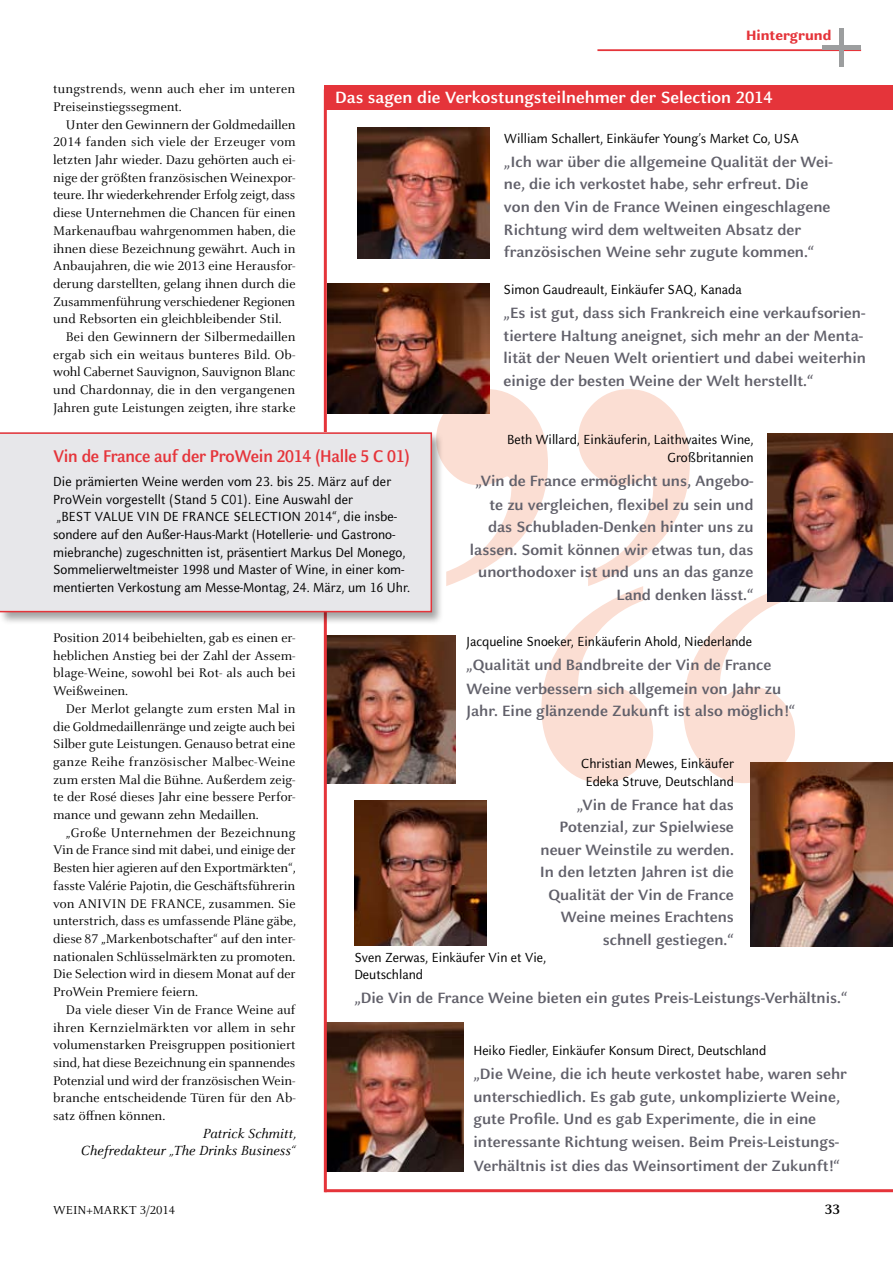
<style>
.page{position:relative;width:893px;height:1263px;background:#fff}
.page>*{position:absolute;margin:0;border:0;box-sizing:border-box;transform-origin:0 0}
.t1{font:700 18.75px "Celeste Sans OT";letter-spacing:-.015em;color:#e5343a;scale:.92 1}
.t2{font:700 18px "Celeste Sans OT";color:#fff}
.t3{font:700 16.5px/22.5px "Celeste Sans OT";color:#61606a}
.t4{font:800 15px "Celeste Sans OT";color:#e5343a}
.t5{font:700 15px "Celeste OT";color:#000}
.t6{font:14.55px/17.7px "Celeste Sans OT";color:#000;scale:.95 1}
.t7{font:italic 14.55px/17.7px "Celeste OT";color:#000;text-align:right}
.t8{font:13.8px/17.7px "Celeste OT";color:#000;text-align:justify}
.t9{font:12.75px "Celeste OT";color:#000}
</style>
<div class="page">
<hr style="left:597px;top:49px;width:264px;height:2px;background:#e5343a">
<hr style="left:840px;top:28px;width:4px;height:38px;background:#9c9e9f">
<hr style="left:823px;top:45px;width:38px;height:4px;background:#9c9e9f">
<img style="left:327px;top:1023px;width:136px;height:148px">
<img style="left:327px;top:635px;width:128px;height:148px">
<svg style="left:541px;top:586px;width:254px;height:197px"></svg>
<svg style="left:437px;top:389px;width:253px;height:197px"></svg>
<img style="left:327px;top:284px;width:162px;height:130px">
<hr style="left:324px;top:89px;width:3px;height:1103px;background:#e5343a">
<div style="left:325px;top:85px;width:568px;height:25px;background:#e5343a"></div>
<img style="left:767px;top:433px;width:126px;height:168px">
<img style="left:751px;top:762px;width:142px;height:184px">
<img style="left:357px;top:128px;width:132px;height:131px">
<img style="left:354px;top:800px;width:132px;height:145px">
<hr style="left:325px;top:1189px;width:568px;height:3px;background:#e5343a">
<div style="left:0;top:431px;width:444px;height:194px;background:#000;opacity:.36"></div>
<div style="left:0;top:432px;width:431px;height:180px;background:#e7e7ea"></div>
<div style="left:0;top:432px;width:432px;height:180px;border:2px solid #e5343a"></div>
<p class="t8" style="left:53px;top:80px;width:244px">tungstrends, wenn auch eher im unteren<br>Preiseinstiegssegment.</p>
<p class="t8" style="left:53px;top:116px;width:244px;text-indent:13px">Unter den Gewinnern der Goldmedaillen 2014 fanden sich viele der Erzeuger vom letzten Jahr wieder. Dazu gehörten auch ei&shy;nige der größten französischen Weinexpor&shy;teure. Ihr wiederkehrender Erfolg zeigt, dass diese Unternehmen die Chancen für einen Markenaufbau wahrgenommen haben, die ihnen diese Bezeichnung gewährt. Auch in Anbaujahren, die wie 2013 eine Herausfor&shy;derung darstellten, gelang ihnen durch die Zusammenführung verschiedener Regionen und Rebsorten ein gleichbleibender Stil.</p>
<p class="t8" style="left:53px;top:328px;width:244px;text-indent:13px">Bei den Gewinnern der Silbermedaillen ergab sich ein weitaus bunteres Bild. Ob&shy;wohl Cabernet Sauvignon, Sauvignon Blanc und Chardonnay, die in den vergangenen Jahren gute Leistungen zeigten, ihre starke</p>
<p class="t4" style="left:746px;top:27px;width:87px">Hintergrund</p>
<h2 class="t2" style="left:335px;top:86px;width:439px">Das sagen die Verkostungsteilnehmer der Selection 2014</h2>
<p class="t6" style="left:504px;top:130px;width:312px">William Schallert, Einkäufer Young’s Market Co, USA</p>
<p class="t3" style="left:504px;top:150px;width:330px">„I ch war über die allgemeine Qualität der Wei&shy;ne, die ich verkostet habe, sehr erfreut. Die von den Vin de France Weinen eingeschlagene Richtung wird dem weltweiten Absatz der französischen Weine sehr zugute kommen.“</p>
<p class="t6" style="left:504px;top:281px;width:252px">Simon Gaudreault, Einkäufer SAQ, Kanada</p>
<p class="t3" style="left:504px;top:302px;width:364px">„Es ist gut, dass sich Frankreich eine verkaufsorien&shy;tiertere Haltung aneignet, sich mehr an der Menta&shy;lität der N euen Welt orientiert und dabei weiterhin einige der besten Weine der Welt herstellt.“</p>
<p class="t6" style="left:507px;top:431px;width:261px;text-align:right">Beth Willard, Einkäuferin, Laithwaites Wine,<br>Großbritannien</p>
<p class="t3" style="left:475px;top:468px;width:280px;line-height:24px;text-align:right">„Vin de France ermöglicht uns, Angebo&shy;te zu vergleichen, flexibel zu sein und</p>
<p class="t3" style="left:470px;top:516px;width:285px;text-align:right">das Schubladen-Denken hinter uns zu lassen. Somit können wir etwas tun, das unorthodoxer ist und uns an das ganze Land denken lässt.“</p>
<p class="t6" style="left:466px;top:632px;width:302px">Jacqueline Snoeker, Einkäuferin Ahold, Niederlande</p>
<p class="t3" style="left:466px;top:652px;width:316px;line-height:24px">„Qualität und Bandbreite der Vin de France<br>Weine verbessern sich allgemein von Jahr zu</p>
<p class="t3" style="left:466px;top:700px;width:331px">Jahr. Eine glänzende Zukunft ist also möglich!“</p>
<h1 class="t1" style="left:53px;top:445px;width:389px">Vin de France auf der ProWein 2014 (Halle 5 C 01)</h1>
<p class="t6" style="left:53px;top:473px;width:377px">Die prämierten Weine werden vom 23. bis 25. März auf der ProWein vorgestellt (Stand 5 C01). Eine Auswahl der<br>„BEST VALUE VIN DE FRANCE SELECTION 2014“, die insbe&shy;sondere auf den Außer-Haus-Markt (Hotellerie- und Gastrono&shy;miebranche) zugeschnitten ist, präsentiert Markus Del Monego, Sommelierweltmeister 1998 und Master of Wine, in einer kom&shy;mentierten Verkostung am Messe-Montag, 24. März, um 16 Uhr.</p>
<p class="t8" style="left:53px;top:629px;width:244px">Position 2014 beibehielten, gab es einen er&shy;heblichen Anstieg bei der Zahl der Assem&shy;blage-Weine, sowohl bei Rot- als auch bei Weißweinen.</p>
<p class="t8" style="left:53px;top:700px;width:244px;text-indent:13px">Der Merlot gelangte zum ersten Mal in die Goldmedaillenränge und zeigte auch bei Silber gute Leistungen. Genauso betrat eine ganze Reihe französischer Malbec-Weine zum ersten Mal die Bühne. Außerdem zeig&shy;te der Rosé dieses Jahr eine bessere Perfor&shy;mance und gewann zehn Medaillen.</p>
<p class="t8" style="left:53px;top:824px;width:244px;text-indent:13px">„Große Unternehmen der Bezeichnung Vin de France sind mit dabei, und einige der Besten hier agieren auf den Exportmärkten“, fasste Valérie Pajotin, die Geschäftsführerin von ANIVIN DE FRANCE, zusammen. Sie unterstrich, dass es umfassende Pläne gäbe, diese 87 „Markenbotschafter“ auf den inter&shy;nationalen Schlüsselmärkten zu promoten.<br>Die Selection wird in diesem Monat auf der ProWein Premiere feiern.</p>
<p class="t8" style="left:53px;top:1001px;width:244px;text-indent:13px">Da viele dieser Vin de France Weine auf ihren Kernzielmärkten vor allem in sehr volumenstarken Preisgruppen positioniert sind, hat diese Bezeichnung ein spannendes Potenzial und wird der französischen Wein&shy;branche entscheidende Türen für den Ab&shy;satz öffnen können.</p>
<p class="t7" style="left:81px;top:1124px;width:216px">Patrick Schmitt,<br>Chefredakteur „The Drinks Business“</p>
<p class="t6" style="left:581px;top:755px;width:162px;text-align:center">Christian Mewes, Einkäufer<br>Edeka Struve, Deutschland</p>
<p class="t3" style="left:540px;top:793px;width:196px;text-align:right">„Vin de France hat das<br>Potenzial, zur Spielwiese neuer Weinstile zu werden.<br>I n den letzten Jahren ist die<br>Qualität der Vin de France<br>Weine meines Erachtens schnell gestiegen.“</p>
<p class="t6" style="left:354px;top:948px;width:203px">Sven Zerwas, Einkäufer Vin et Vie,<br>Deutschland</p>
<p class="t3" style="left:354px;top:987px;width:495px">„Die Vin de France Weine bieten ein gutes Preis-Leistungs-Verhältnis.“</p>
<p class="t6" style="left:473px;top:1042px;width:310px">Heiko Fiedler, Einkäufer Konsum Direct, Deutschland</p>
<p class="t3" style="left:473px;top:1062px;width:375px">„Die Weine, die ich heute verkostet habe, waren sehr unterschiedlich. Es gab gute, unkomplizierte Weine, gute Profile. Und es gab Experimente, die in eine interessante Richtung weisen. Beim Preis-Leistungs-</p>
<p class="t3" style="left:473px;top:1154px;width:368px">Verhältnis ist dies das Weinsortiment der Zukunft!“</p>
<p class="t9" style="left:53px;top:1203px;width:124px">WEIN+MARKT 3/2014</p>
<p class="t5" style="left:825px;top:1201px;width:16px">33</p>
</div>
